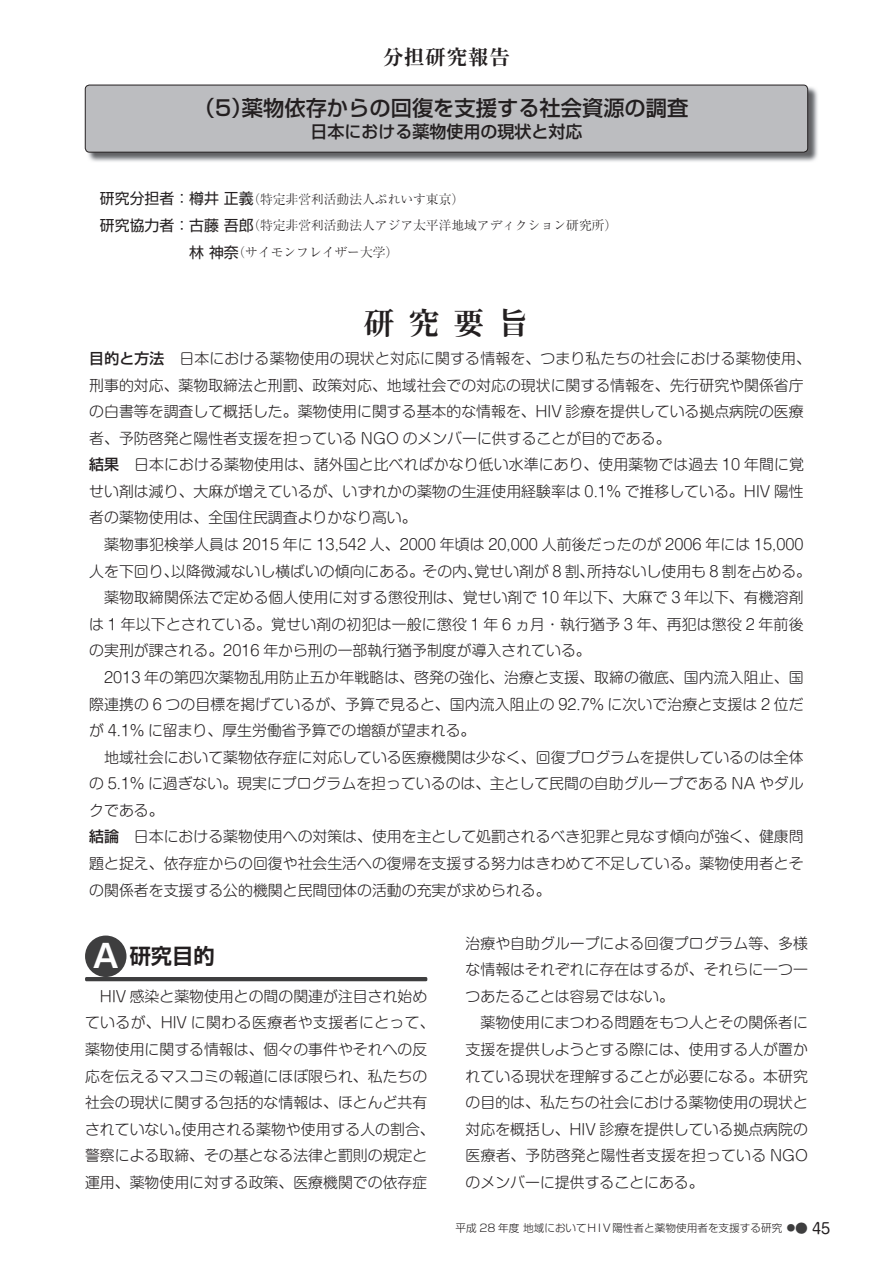
<style>
.page{position:relative;width:893px;height:1263px;background:#fff}
.page>*{position:absolute;margin:0;border:0;box-sizing:border-box;transform-origin:0 0}
.t1{font:700 31.95px "Mid Mi MA1 Std";color:#231f20}
.t2{font:500 21.3px "Shin Go Pro";color:#231f20}
.t3{font:700 21.3px "Mid Mi MA1 Std";color:#231f20}
.t4{font:700 21.3px "Shin Go Pro De";color:#231f20}
.t5{font:500 16.95px "Shin Go Pro";color:#231f20}
.t6{font:300 14.85px/26.5px "Shin M Go Pro";color:#231f20}
.t7{font:12.75px/26.5px "A TTC Ryumin Light";color:#231f20}
.t8{font:300 10.65px "Shin Go Pro";color:#231f20}
.s1{font-family:"Shin Go Pro";font-size:14.85px}
.s2{font-family:"Shin Go Pr 6 N";font-size:14.85px}
.s3{font-family:"Shin Go Pro";font-weight:500}
.s4{font-size:31.95px;color:#fff}
.s5{font-size:8.55px;color:#3e3e3f}
.s6{font-size:12.75px;color:#3e3e3f}
.s7{font-family:"Shin M Go Pro";font-weight:400;font-size:14.85px}
</style>
<div class="page">
<img style="left:86px;top:86px;width:732px;height:76px">
<div style="left:85px;top:85px;width:723px;height:67px;background:#bcbdc0;border-radius:4px"></div>
<div style="left:85px;top:85px;width:723px;height:67px;border:1px solid #231f20;border-radius:4px"></div>
<hr style="left:85px;top:977px;width:342px;height:4px;background:#3e3e3f;border-radius:2px">
<div style="left:85px;top:935px;width:41px;height:42px;background:#3e3e3f;border-radius:50%"></div>
<h2 class="t3" style="left:383px;top:42px;width:129px">分担研究報告</h2>
<h2 class="t2" style="left:194px;top:90px;width:496px">（5）薬物依存からの回復を支援する社会資源の調査</h2>
<p class="t5" style="left:310px;top:118px;width:274px">日本における薬物使用の現状と対応</p>
<p class="t7" style="left:100px;top:185px;width:519px"><span class="s1">研究分担者：</span><span class="s2">樽</span><span class="s1">井 正義</span>（特定非営利活動法人ぷれいす東京）<br><span class="s1">研究協力者：古藤 吾郎</span>（特定非営利活動法人アジア太平洋地域アディクション研究所）<span class="s1">　　　　　　林 神奈</span>（サイモンフレイザー大学）</p>
<h1 class="t1" style="left:364px;top:300px;width:167px">研究要旨</h1>
<p class="t6" style="left:89px;top:343px;width:723px"><span class="s3">目的と方法</span>　日本における薬物使用の現状と対応に関する情報を、つまり私たちの社会における薬物使用、刑事的対応、薬物取締法と刑罰、政策対応、地域社会での対応の現状に関する情報を、先行研究や関係省庁の白書等を調査して概括した。薬物使用に関する基本的な情報を、HIV 診療を提供している拠点病院の医療者、予防啓発と陽性者支援を担っている NGO のメンバーに供することが目的である。<br><span class="s3">結果</span>　日本における薬物使用は、諸外国と比べればかなり低い水準にあり、使用薬物では過去 10 年間に覚せい剤は減り、大麻が増えているが、いずれかの薬物の生涯使用経験率は 0.1% で推移している。HIV 陽性者の薬物使用は、全国住民調査よりかなり高い。<br>　薬物事犯検挙人員は 2015 年に 13,542 人、2000 年頃は 20,000 人前後だったのが 2006 年には 15,000人を下回り、以降微減ないし横ばいの傾向にある。その内、覚せい剤が 8 割、所持ないし使用も 8 割を占める。　薬物取締関係法で定める個人使用に対する懲役刑は、覚せい剤で 10 年以下、大麻で 3 年以下、有機溶剤は 1 年以下とされている。覚せい剤の初犯は一般に懲役 1 年 6 ヵ月・執行猶予 3 年、再犯は懲役 2 年前後の実刑が課される。2016 年から刑の一部執行猶予制度が導入されている。<br>　2013 年の第四次薬物乱用防止五か年戦略は、啓発の強化、治療と支援、取締の徹底、国内流入阻止、国際連携の 6 つの目標を掲げているが、予算で見ると、国内流入阻止の 92.7% に次いで治療と支援は 2 位だが 4.1% に留まり、厚生労働省予算での増額が望まれる。<br>　地域社会において薬物依存症に対応している医療機関は少なく、回復プログラムを提供しているのは全体の 5.1% に過ぎない。現実にプログラムを担っているのは、主として民間の自助グループである NA やダルクである。<br><span class="s3">結論</span>　日本における薬物使用への対策は、使用を主として処罰されるべき犯罪と見なす傾向が強く、健康問題と捉え、依存症からの回復や社会生活への復帰を支援する努力はきわめて不足している。薬物使用者とその関係者を支援する公的機関と民間団体の活動の充実が求められる。</p>
<h2 class="t4" style="left:93px;top:939px;width:123px"><span class="s4">A</span> 研究目的</h2>
<p class="t6" style="left:85px;top:981px;width:351px">　HIV 感染と薬物使用との間の関連が注目され始めているが、HIV に関わる医療者や支援者にとって、薬物使用に関する情報は、個々の事件やそれへの反応を伝えるマスコミの報道にほぼ限られ、私たちの社会の現状に関する包括的な情報は、ほとんど共有されていない。使用される薬物や使用する人の割合、警察による取締、その基となる法律と罰則の規定と運用、薬物使用に対する政策、医療機関での依存症</p>
<p class="t6" style="left:466px;top:928px;width:344px">治療や自助グループによる回復プログラム等、多様な情報はそれぞれに存在はするが、それらに一つ一つあたることは容易ではない。<br>　薬物使用にまつわる問題をもつ人とその関係者に支援を提供しようとする際には、使用する人が置かれている現状を理解することが必要になる。本研究の目的は、私たちの社会における薬物使用の現状と対応を概括し、HIV 診療を提供している拠点病院の医療者、予防啓発と陽性者支援を担っている NGOのメンバーに提供することにある。</p>
<p class="t8" style="left:456px;top:1219px;width:376px">平成 28 年度 地域においてH I V陽性者と薬物使用者を支援する研究 <span class="s5">●</span><span class="s6">●</span> <span class="s7">45</span></p>
</div>
